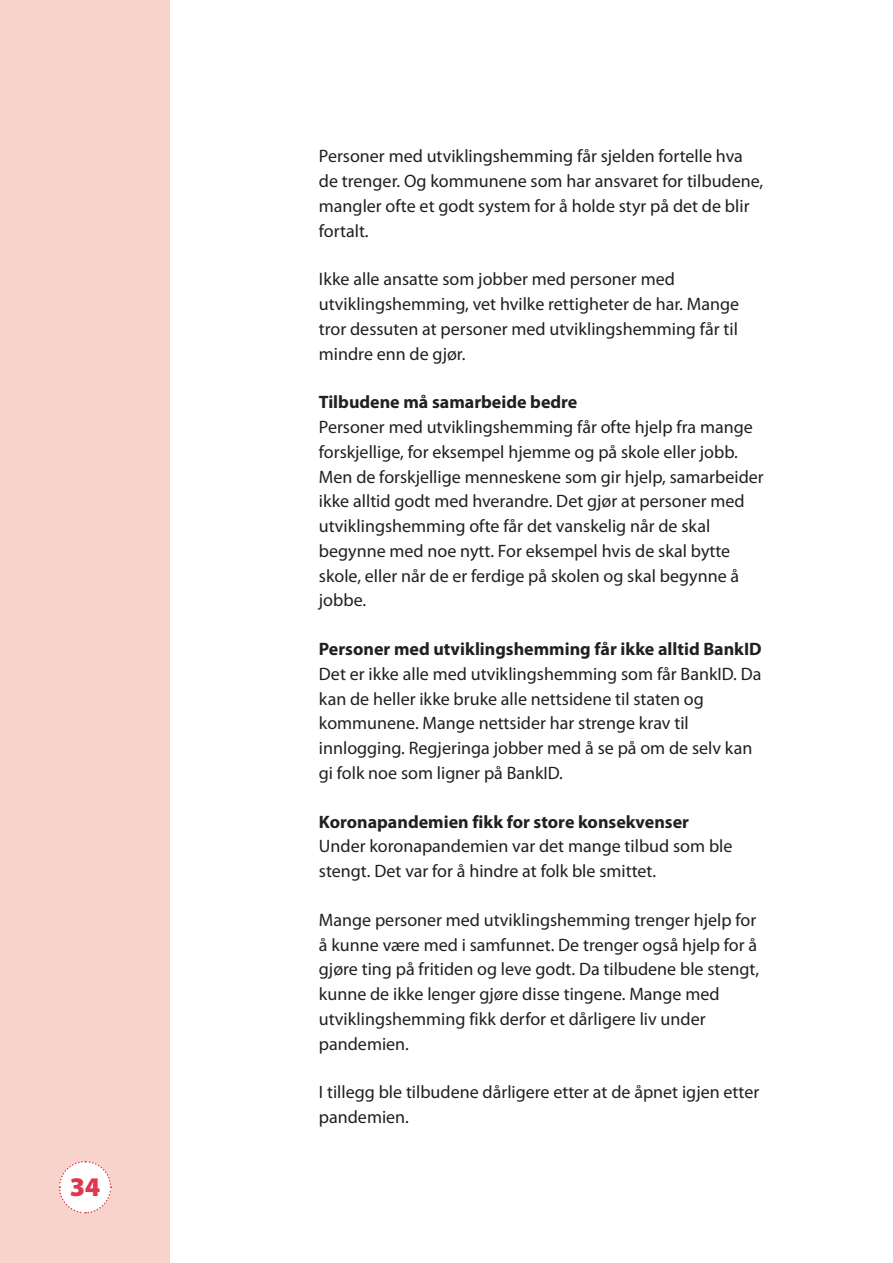
<style>
.page{position:relative;width:893px;height:1263px;background:#fff}
.page>*{position:absolute;margin:0;border:0;box-sizing:border-box;transform-origin:0 0}
.t1{font:900 27px "Myriad Pro";color:#de374e}
.t2{font:18px/24.8px "Myriad Pro";color:#231f20}
.t3{font:700 18px "Myriad Pro";color:#231f20}
</style>
<div class="page">
<div style="left:0;top:0;width:170px;height:1263px;background:#f7d3cc"></div>
<svg style="left:58px;top:1161px;width:54px;height:53px"></svg>
<h1 class="t1" style="left:70px;top:1171px;width:32px">34</h1>
<p class="t2" style="left:319px;top:144px;width:446px">Personer med utviklingshemming får sjelden fortelle hva de trenger. Og kommunene som har ansvaret for tilbudene, mangler ofte et godt system for å holde styr på det de blir fortalt.</p>
<p class="t2" style="left:319px;top:267px;width:422px">Ikke alle ansatte som jobber med personer med utviklingshemming, vet hvilke rettigheter de har. Mange tror dessuten at personer med utviklingshemming får til mindre enn de gjør.</p>
<p class="t3" style="left:319px;top:392px;width:260px">Tilbudene må samarbeide bedre</p>
<p class="t2" style="left:319px;top:415px;width:446px">Personer med utviklingshemming får ofte hjelp fra mange forskjellige, for eksempel hjemme og på skole eller jobb.<br>Men de forskjellige menneskene som gir hjelp, samarbeider ikke alltid godt med hverandre. Det gjør at personer med utviklingshemming ofte får det vanskelig når de skal begynne med noe nytt. For eksempel hvis de skal bytte skole, eller når de er ferdige på skolen og skal begynne å jobbe.</p>
<p class="t3" style="left:319px;top:639px;width:444px">Personer med utviklingshemming får ikke alltid BankID</p>
<p class="t2" style="left:319px;top:662px;width:444px">Det er ikke alle med utviklingshemming som får BankID. Da kan de heller ikke bruke alle nettsidene til staten og kommunene. Mange nettsider har strenge krav til innlogging. Regjeringa jobber med å se på om de selv kan gi folk noe som ligner på BankID.</p>
<p class="t3" style="left:319px;top:811px;width:372px">Koronapandemien fikk for store konsekvenser</p>
<p class="t2" style="left:319px;top:834px;width:415px">Under koronapandemien var det mange tilbud som ble stengt. Det var for å hindre at folk ble smittet.</p>
<p class="t2" style="left:319px;top:908px;width:442px">Mange personer med utviklingshemming trenger hjelp for å kunne være med i samfunnet. De trenger også hjelp for å gjøre ting på fritiden og leve godt. Da tilbudene ble stengt, kunne de ikke lenger gjøre disse tingene. Mange med utviklingshemming fikk derfor et dårligere liv under pandemien.</p>
<p class="t2" style="left:319px;top:1080px;width:442px">I tillegg ble tilbudene dårligere etter at de åpnet igjen etter pandemien.</p>
</div>
